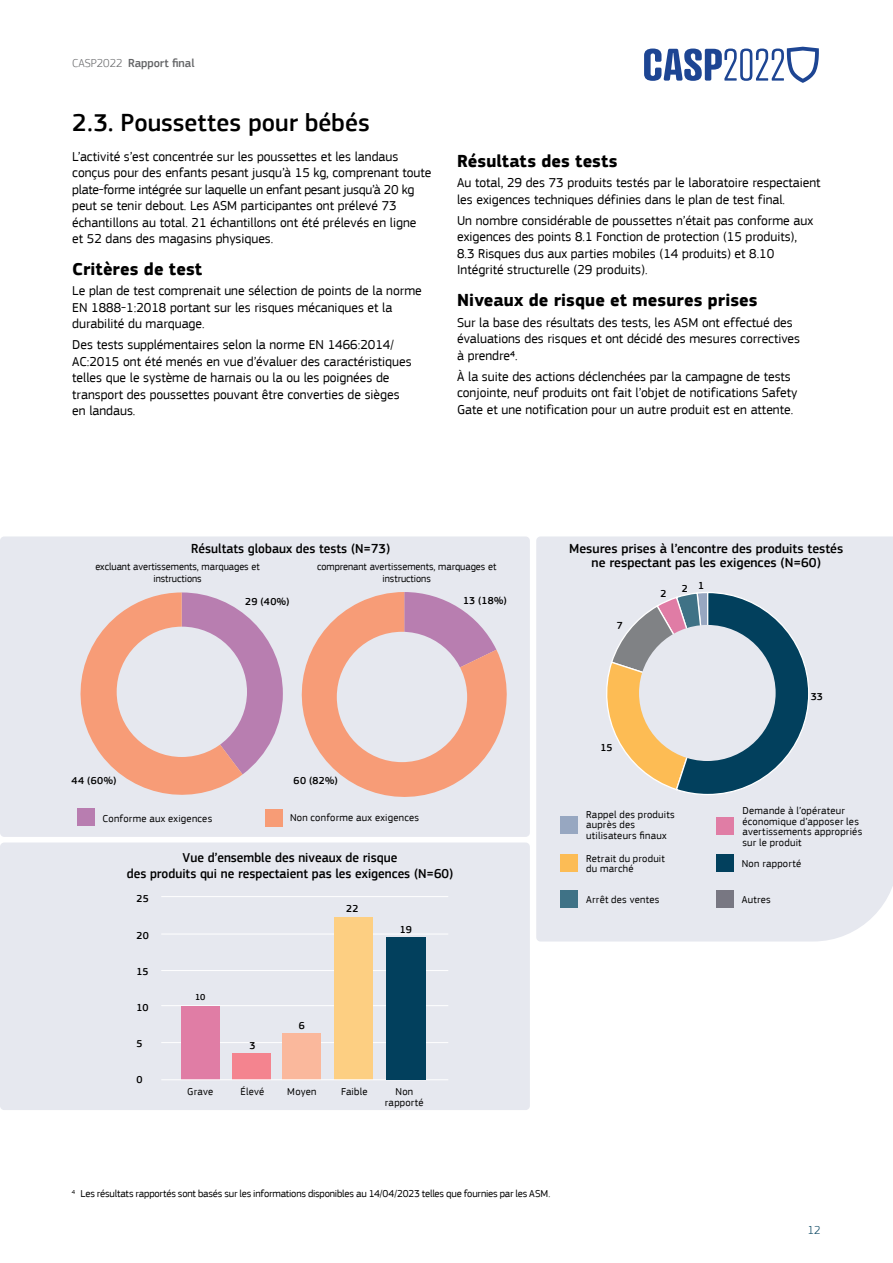
<style>
.page{position:relative;width:893px;height:1263px;background:#fff}
.page>*{position:absolute;margin:0;border:0;box-sizing:border-box;transform-origin:0 0}
.t1{font:500 25.5px "EC Square Sans Pro";color:#000}
.t2{font:700 18px "EC Square Sans Pro";letter-spacing:.005em;color:#000}
.t3{font:13.5px/16.5px "EC Square Sans Pro";color:#000}
.t4{font:500 13.5px/16.5px "EC Square Sans Pro";color:#000;text-align:center}
.t5{font:500 12px "EC Square Sans Pro";color:#636466}
.t6{font:300 12px "EC Square Sans Pro";color:#02405d}
.t7{font:10.5px/10.5px "EC Square Sans Pro";letter-spacing:.015em;color:#000;text-align:center}
.t8{font:10.5px "EC Square Sans Pro";letter-spacing:-.015em;color:#000}
.t9{font:500 10.5px "EC Square Sans Pro";letter-spacing:.025em;color:#000}
.t10{font:500 9px "EC Square Sans Pro";color:#000}
.s1{font-weight:300}
</style>
<div class="page">
<div style="left:0;top:536px;width:530px;height:301px;background:#e6e8ef;border-radius:4px"></div>
<div style="left:0;top:842px;width:530px;height:268px;background:#e6e8ef;border-radius:4px"></div>
<div style="left:536px;top:536px;width:357px;height:405px;background:#e6e8ef"></div>
<div style="left:78px;top:808px;width:17px;height:17px;background:#b87db0"></div>
<div style="left:266px;top:810px;width:17px;height:17px;background:#f79c76"></div>
<svg style="left:80px;top:592px;width:203px;height:203px"></svg>
<div style="left:117px;top:627px;width:130px;height:130px;background:#e6e8ef;border-radius:50%"></div>
<svg style="left:301px;top:592px;width:206px;height:205px;fill:#f79c77"></svg>
<div style="left:337px;top:632px;width:130px;height:130px;background:#e6e8ef;border-radius:50%"></div>
<hr style="left:161px;top:970px;width:287px;height:1px;background:#fff">
<hr style="left:161px;top:934px;width:287px;height:1px;background:#fff">
<hr style="left:161px;top:896px;width:287px;height:1px;background:#fff">
<hr style="left:161px;top:1005px;width:287px;height:1px;background:#fff">
<hr style="left:161px;top:1042px;width:287px;height:1px;background:#fff">
<div style="left:335px;top:917px;width:38px;height:162px;background:#fdcf82"></div>
<div style="left:283px;top:1033px;width:38px;height:46px;background:#fab89c"></div>
<div style="left:232px;top:1053px;width:39px;height:26px;background:#f4848f"></div>
<div style="left:181px;top:1006px;width:38px;height:73px;background:#e07da5"></div>
<hr style="left:161px;top:1079px;width:287px;height:1px;background:#fff">
<div style="left:386px;top:937px;width:39px;height:142px;background:#02405d"></div>
<svg style="left:602px;top:592px;width:208px;height:203px;background:#919d9b"></svg>
<div style="left:639px;top:625px;width:137px;height:136px;background:#e6e8ef;border-radius:50%"></div>
<div style="left:560px;top:817px;width:17px;height:17px;background:#97a7c1"></div>
<div style="left:717px;top:818px;width:17px;height:17px;background:#e07da5"></div>
<div style="left:560px;top:854px;width:17px;height:17px;background:#fcbc55"></div>
<div style="left:560px;top:890px;width:17px;height:18px;background:#3f7286"></div>
<div style="left:716px;top:854px;width:17px;height:17px;background:#02405d"></div>
<div style="left:716px;top:890px;width:17px;height:17px;background:#787782"></div>
<svg style="left:644px;top:47px;width:175px;height:36px"></svg>
<p class="t5" style="left:72px;top:56px;width:124px"><span class="s1">CASP2022</span> Rapport final</p>
<h1 class="t1" style="left:72px;top:107px;width:299px">2.3. Poussettes pour bébés</h1>
<p class="t3" style="left:72px;top:148px;width:361px">L’activité s’est concentrée sur les poussettes et les landaus conçus pour des enfants pesant jusqu’à 15 kg, comprenant toute plate-forme intégrée sur laquelle un enfant pesant jusqu’à 20 kg peut se tenir debout. Les ASM participantes ont prélevé 73 échantillons au total. 21 échantillons ont été prélevés en ligne<br>et 52 dans des magasins physiques.</p>
<h2 class="t2" style="left:72px;top:258px;width:131px">Critères de test</h2>
<p class="t3" style="left:72px;top:283px;width:351px">Le plan de test comprenait une sélection de points de la norme<br>EN 1888-1:2018 portant sur les risques mécaniques et la durabilité du marquage.</p>
<p class="t3" style="left:72px;top:336px;width:341px">Des tests supplémentaires selon la norme EN 1466:2014/ AC:2015 ont été menés en vue d’évaluer des caractéristiques telles que le système de harnais ou la ou les poignées de transport des poussettes pouvant être converties de sièges en landaus.</p>
<h2 class="t2" style="left:457px;top:150px;width:162px">Résultats des tests</h2>
<p class="t3" style="left:457px;top:175px;width:365px">Au total, 29 des 73 produits testés par le laboratoire respectaient les exigences techniques définies dans le plan de test final.</p>
<p class="t3" style="left:457px;top:212px;width:358px">Un nombre considérable de poussettes n’était pas conforme aux exigences des points 8.1 Fonction de protection (15 produits), 8.3 Risques dus aux parties mobiles (14 produits) et 8.10<br>Intégrité structurelle (29 produits).</p>
<h2 class="t2" style="left:457px;top:289px;width:302px">Niveaux de risque et mesures prises</h2>
<p class="t3" style="left:457px;top:314px;width:344px">Sur la base des résultats des tests, les ASM ont effectué des évaluations des risques et ont décidé des mesures correctives à prendre4.</p>
<p class="t3" style="left:457px;top:368px;width:342px">À la suite des actions déclenchées par la campagne de tests conjointe, neuf produits ont fait l’objet de notifications Safety<br>Gate et une notification pour un autre produit est en attente.</p>
<p class="t4" style="left:191px;top:541px;width:200px">Résultats globaux des tests (N=73)</p>
<p class="t7" style="left:95px;top:560px;width:166px;line-height:12px">excluant avertissements, marquages et instructions</p>
<p class="t7" style="left:317px;top:560px;width:181px;line-height:12px">comprenant avertissements, marquages et instructions</p>
<p class="t9" style="left:245px;top:595px;width:46px">29 (40%)</p>
<p class="t9" style="left:463px;top:594px;width:45px">13 (18%)</p>
<p class="t9" style="left:72px;top:774px;width:46px">44 (60%)</p>
<p class="t9" style="left:294px;top:774px;width:46px">60 (82%)</p>
<p class="t7" style="left:103px;top:813px;width:111px">Conforme aux exigences</p>
<p class="t7" style="left:290px;top:813px;width:131px">Non conforme aux exigences</p>
<p class="t4" style="left:127px;top:849px;width:328px">Vue d’ensemble des niveaux de risque<br>des produits qui ne respectaient pas les exigences (N=60)</p>
<p class="t9" style="left:136px;top:893px;width:14px">25</p>
<p class="t9" style="left:136px;top:929px;width:14px">20</p>
<p class="t9" style="left:136px;top:965px;width:14px">15</p>
<p class="t9" style="left:136px;top:1001px;width:14px">10</p>
<p class="t9" style="left:136px;top:1037px;width:8px">5</p>
<p class="t9" style="left:136px;top:1074px;width:8px">0</p>
<p class="t9" style="left:346px;top:902px;width:14px">22</p>
<p class="t9" style="left:400px;top:923px;width:14px">19</p>
<p class="t10" style="left:195px;top:992px;width:12px">10</p>
<p class="t9" style="left:249px;top:1039px;width:8px">3</p>
<p class="t9" style="left:299px;top:1020px;width:8px">6</p>
<p class="t7" style="left:187px;top:1086px;width:27px">Grave</p>
<p class="t7" style="left:241px;top:1086px;width:25px">Élevé</p>
<p class="t7" style="left:287px;top:1086px;width:31px">Moyen</p>
<p class="t7" style="left:341px;top:1086px;width:28px">Faible</p>
<p class="t7" style="left:385px;top:1086px;width:40px">Non rapporté</p>
<p class="t4" style="left:569px;top:542px;width:276px;line-height:13.5px">Mesures prises à l’encontre des produits testés ne respectant pas les exigences (N=60)</p>
<p class="t9" style="left:617px;top:619px;width:8px">7</p>
<p class="t9" style="left:660px;top:587px;width:8px">2</p>
<p class="t9" style="left:682px;top:581px;width:24px">2 1</p>
<p class="t9" style="left:600px;top:742px;width:14px">15</p>
<p class="t9" style="left:811px;top:690px;width:14px">33</p>
<p class="t7" style="left:586px;top:809px;width:90px;text-align:left">Rappel des produits auprès des utilisateurs finaux</p>
<p class="t7" style="left:742px;top:806px;width:121px;text-align:left">Demande à l’opérateur économique d’apposer les avertissements appropriés sur le produit</p>
<p class="t7" style="left:586px;top:853px;width:80px;text-align:left">Retrait du produit du marché</p>
<p class="t7" style="left:586px;top:895px;width:75px">Arrêt des ventes</p>
<p class="t7" style="left:742px;top:858px;width:61px">Non rapporté</p>
<p class="t7" style="left:742px;top:894px;width:31px">Autres</p>
<p class="t8" style="left:72px;top:1187px;width:480px"><sup>4</sup> Les résultats rapportés sont basés sur les informations disponibles au 14/04/2023 telles que fournies par les ASM.</p>
<p class="t6" style="left:808px;top:1223px;width:14px">12</p>
</div>
